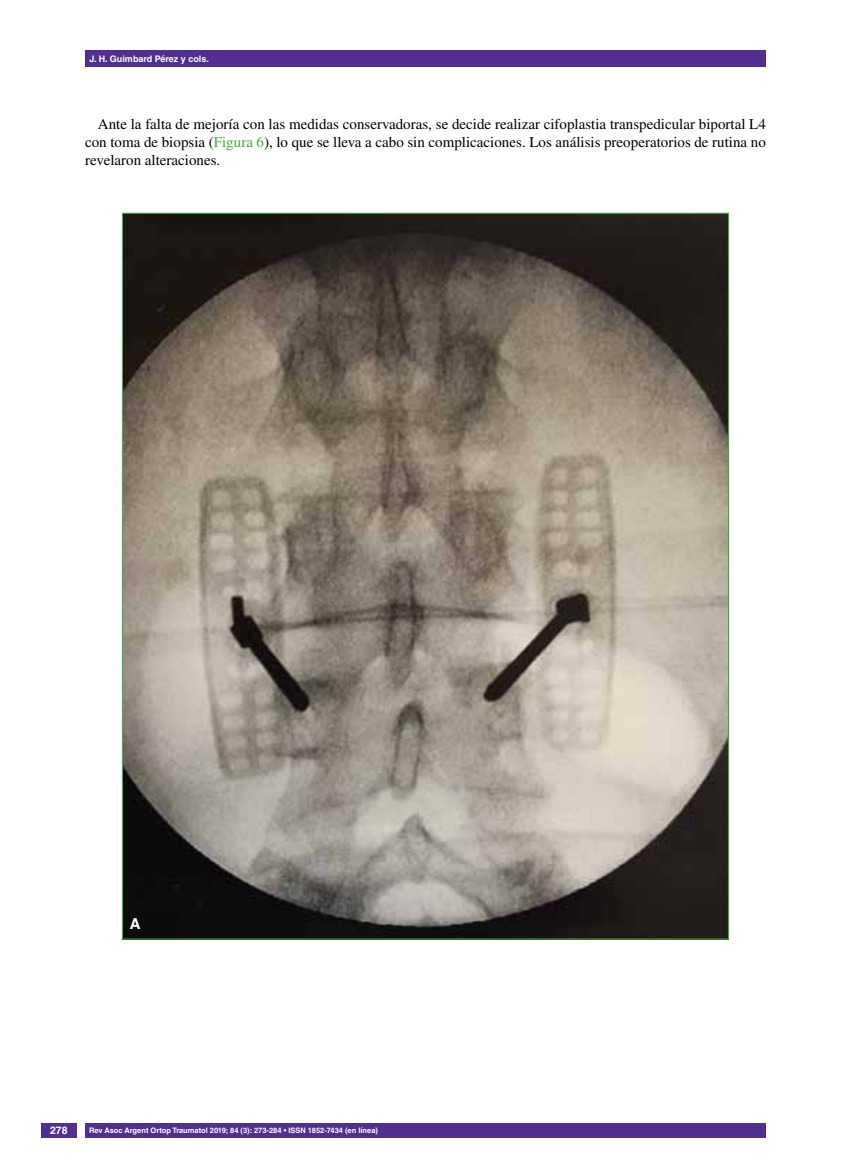
<style>
.page{position:relative;width:851px;height:1170px;background:#fff}
.page>*{position:absolute;margin:0;border:0;box-sizing:border-box;transform-origin:0 0}
.t1{font:15px/18px "Times LT Std";color:#000;text-align:justify}
.t2{font:700 15px "Helvetica LT Std";color:#fff}
.t3{font:700 10.5px "Helvetica LT Std";color:#fff}
.t4{font:700 9px "Helvetica LT Std";color:#fff}
.t5{font:700 7.5px "Helvetica LT Std";color:#fff}
.s1{color:#49a942}
</style>
<div class="page">
<div style="left:41px;top:1123px;width:36px;height:14px;background:#522e91"></div>
<div style="left:85px;top:50px;width:680px;height:17px;background:#522e91"></div>
<div style="left:85px;top:1123px;width:680px;height:14px;background:#522e91"></div>
<img style="left:124px;top:215px;width:603px;height:722px">
<p class="t4" style="left:89px;top:53px;width:121px">J. H. Guimbard Pérez y cols.</p>
<p class="t1" style="left:85px;top:115px;width:682px;text-indent:13px">Ante la falta de mejoría con las medidas conservadoras, se decide realizar cifoplastia transpedicular biportal L4 con toma de biopsia (<span class="s1">Figura 6</span>), lo que se lleva a cabo sin complicaciones. Los análisis preoperatorios de rutina no revelaron alteraciones.</p>
<p class="t2" style="left:130px;top:914px;width:12px">A</p>
<p class="t3" style="left:50px;top:1124px;width:19px">278</p>
<p class="t5" style="left:89px;top:1125px;width:290px">Rev Asoc Argent Ortop Traumatol 2019; 84 (3): 273-284 • ISSN 1852-7434 (en línea)</p>
</div>
